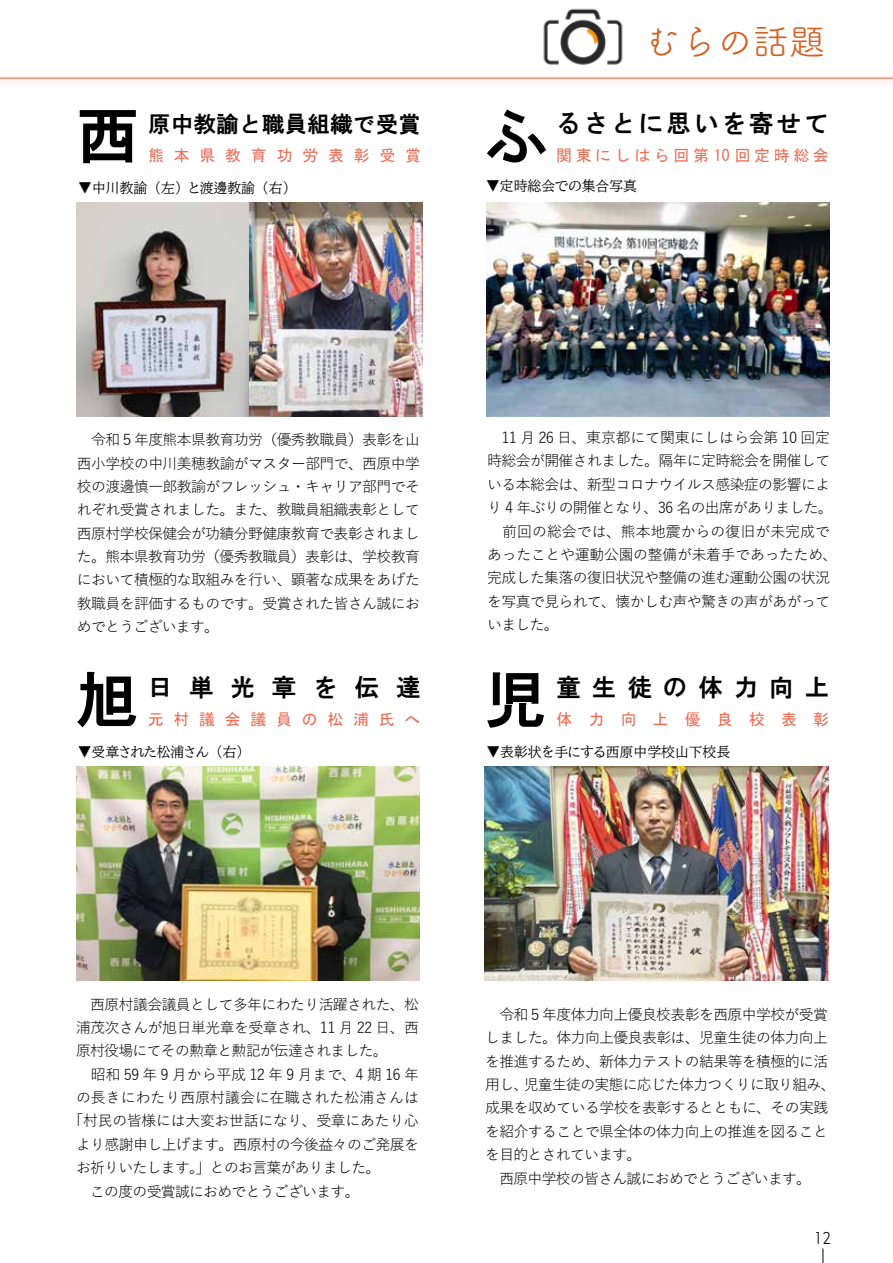
<style>
.page{position:relative;width:893px;height:1263px;background:#fff}
.page>*{position:absolute;margin:0;border:0;box-sizing:border-box;transform-origin:0 0}
.t1{font:62.7px "HG Gothic E";color:#000}
.t2{font:36.15px "Tsuku B Rd Gothic Std R";color:#d45f1f}
.t3{font:24.45px "HG Gothic E";letter-spacing:.13em;color:#000}
.t4{font:24.45px "HG Gothic E";letter-spacing:.45em;color:#000}
.t5{font:24.45px "HG Gothic E";letter-spacing:.69em;color:#000}
.t6{font:22.35px "HG Gothic E";letter-spacing:.02em;color:#000}
.t7{font:15.9px "MS Gothic";letter-spacing:.61em;color:#ec6d56}
.t8{font:15.9px "MS Gothic";letter-spacing:.225em;color:#ec6d56}
.t9{font:15.9px "MS Gothic";letter-spacing:1.01em;color:#ec6d56}
.t10{font:15.9px "TA kotodama r";color:#000}
.t11{font:14.85px/23.4px "Yu Gothic";letter-spacing:-.04em;color:#000}
.t12{font:14.85px "Yu Gothic";letter-spacing:-.005em;color:#000}
.t13{font:14.85px "Yu Gothic";letter-spacing:-.02em;color:#000}
.t14{font:14.85px "Yu Gothic";color:#000}
.t15{font:13.8px "BIZ UDP Mincho Medium";color:#000}
</style>
<div class="page">
<svg style="left:822px;top:1248px;width:1px;height:15px"></svg>
<div style="left:0;top:68px;width:893px;height:20px;background:#fef8f7"></div>
<hr style="left:0;top:78px;width:893px;height:1px;background:#ec6d56">
<img style="left:485px;top:767px;width:343px;height:213px">
<img style="left:538px;top:8px;width:90px;height:71px">
<img style="left:486px;top:203px;width:344px;height:213px">
<img style="left:77px;top:203px;width:173px;height:214px">
<img style="left:76px;top:767px;width:344px;height:213px">
<img style="left:250px;top:203px;width:173px;height:214px">
<h1 class="t1" style="left:77px;top:104px;width:64px">西</h1>
<h3 class="t6" style="left:148px;top:112px;width:274px">原中教諭と職員組織で受賞</h3>
<p class="t7" style="left:148px;top:147px;width:274px">熊本県教育功労表彰受賞</p>
<p class="t15" style="left:262px;top:181px;width:29px">右（ (</p>
<p class="t15" style="left:154px;top:181px;width:29px">左（ ）</p>
<p class="t15" style="left:78px;top:181px;width:71px">▼中川教諭</p>
<p class="t15" style="left:189px;top:181px;width:68px">と渡邊教諭</p>
<h2 class="t2" style="left:644px;top:14px;width:182px">むらの話題</h2>
<h1 class="t1" style="left:484px;top:104px;width:64px">ふ</h1>
<h3 class="t3" style="left:556px;top:111px;width:274px">るさとに思いを寄せて</h3>
<p class="t8" style="left:556px;top:147px;width:274px">関東にしはら回第10回定時総会</p>
<p class="t15" style="left:486px;top:179px;width:152px">▼定時総会での集合写真</p>
<p class="t11" style="left:77px;top:426px;width:344px;text-align:justify">　令和５年度熊本県教育功労（優秀教職員）表彰を山西小学校の中川美穂教諭がマスター部門で、西原中学校の渡邊慎一郎教諭がフレッシュ・キャリア部門でそれぞれ受賞されました。また、教職員組織表彰として西原村学校保健会が功績分野健康教育で表彰されました。熊本県教育功労（優秀教職員）表彰は、学校教育において積極的な取組みを行い、顕著な成果をあげた教職員を評価するものです。受賞された皆さん誠におめでとうございます。</p>
<h1 class="t1" style="left:76px;top:668px;width:64px">旭</h1>
<h3 class="t5" style="left:148px;top:675px;width:274px">日単光章を伝達</h3>
<p class="t7" style="left:148px;top:711px;width:274px">元村議会議員の松浦氏へ</p>
<p class="t15" style="left:216px;top:745px;width:29px">右（ (</p>
<p class="t15" style="left:78px;top:745px;width:133px">▼受章された松浦さん</p>
<p class="t11" style="left:487px;top:424px;width:352px">　11 月 26 日、東京都にて関東にしはら会第 10 回定時総会が開催されました。隔年に定時総会を開催している本総会は、新型コロナウイルス感染症の影響により 4 年ぶりの開催となり、36 名の出席がありました。　前回の総会では、熊本地震からの復旧が未完成であったことや運動公園の整備が未着手であったため、完成した集落の復旧状況や整備の進む運動公園の状況を写真で見られて、懐かしむ声や驚きの声があがっていました。</p>
<h1 class="t1" style="left:485px;top:668px;width:64px">児</h1>
<h3 class="t4" style="left:556px;top:675px;width:274px">童生徒の体力向上</h3>
<p class="t9" style="left:556px;top:711px;width:274px">体力向上優良校表彰</p>
<p class="t15" style="left:486px;top:745px;width:245px">▼表彰状を手にする西原中学校山下校長</p>
<p class="t11" style="left:76px;top:990px;width:344px">　西原村議会議員として多年にわたり活躍された、松</p>
<p class="t11" style="left:76px;top:1014px;width:344px">浦茂次さんが旭日単光章を受章され、11 月 22 日、西</p>
<p class="t11" style="left:76px;top:1037px;width:313px">原村役場にてその勲章と勲記が伝達されました。</p>
<p class="t12" style="left:76px;top:1060px;width:344px">　昭和 59 年 9 月から平成 12 年 9 月まで、4 期 16 年</p>
<p class="t14" style="left:76px;top:1084px;width:344px">の長きにわたり西原村議会に在職された松浦さんは</p>
<p class="t13" style="left:69px;top:1107px;width:352px">「村民の皆様には大変お世話になり、受章にあたり心</p>
<p class="t11" style="left:76px;top:1131px;width:344px">より感謝申し上げます。西原村の今後益々のご発展を</p>
<p class="t11" style="left:76px;top:1154px;width:306px">お祈りいたします。」とのお言葉がありました。</p>
<p class="t11" style="left:76px;top:1177px;width:285px">　この度の受賞誠におめでとうございます。</p>
<p class="t11" style="left:485px;top:1001px;width:344px">　令和５年度体力向上優良校表彰を西原中学校が受賞</p>
<p class="t11" style="left:485px;top:1024px;width:344px">しました。体力向上優良表彰は、児童生徒の体力向上</p>
<p class="t11" style="left:485px;top:1047px;width:344px">を推進するため、新体力テストの結果等を積極的に活</p>
<p class="t11" style="left:524px;top:1071px;width:313px">児童生徒の実態に応じた体力つくりに取り組み、</p>
<p class="t11" style="left:485px;top:1071px;width:344px">用し、<br>成果を収めている学校を表彰するとともに、その実践を紹介することで県全体の体力向上の推進を図ることを目的とされています。<br>　西原中学校の皆さん誠におめでとうございます。</p>
<p class="t10" style="left:814px;top:1228px;width:19px">12</p>
</div>
